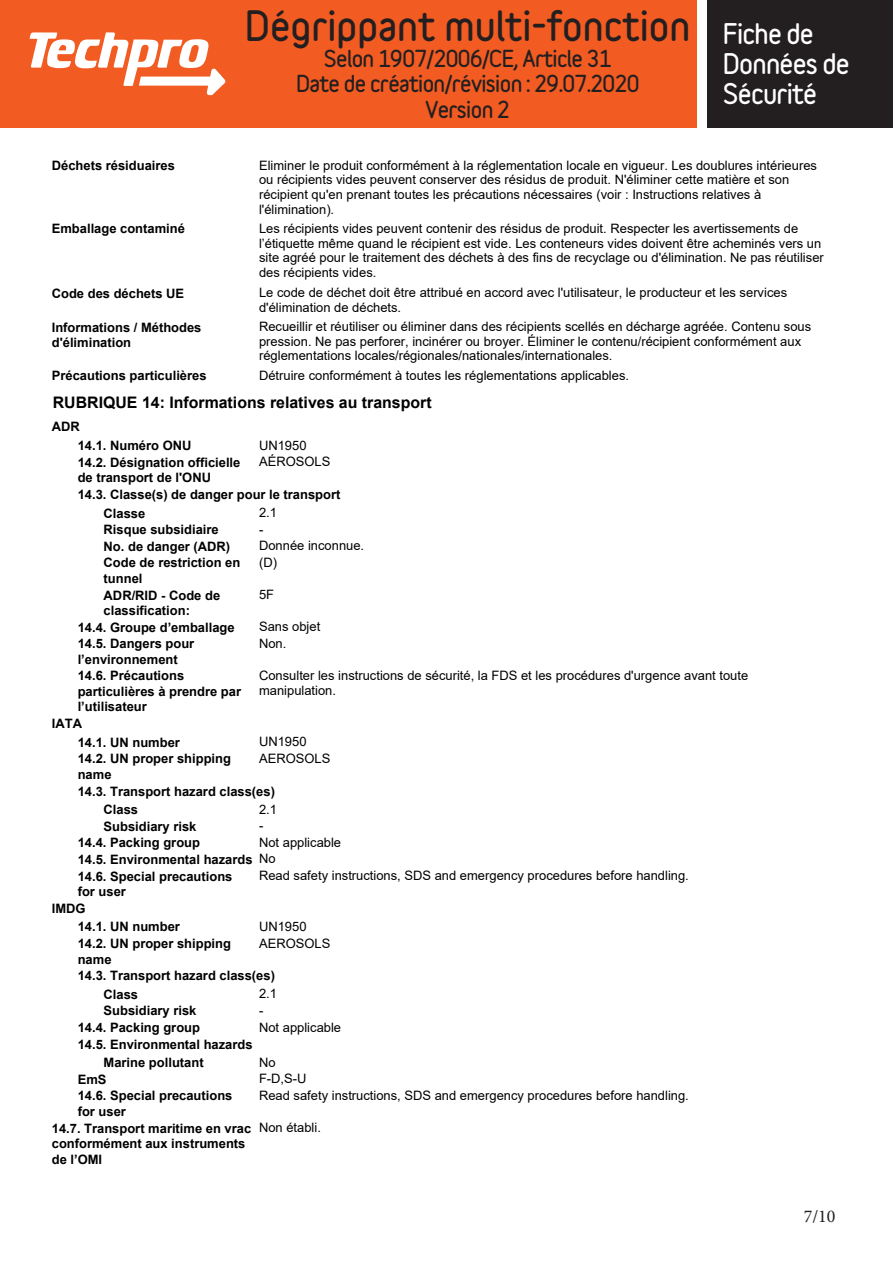
<style>
.page{position:relative;width:893px;height:1263px;background:#fff}
.page>*{position:absolute;margin:0;border:0;box-sizing:border-box;transform-origin:0 0}
.t1{font:900 37.5px "Variable";color:#231f20}
.t2{font:900 25.5px/30px "Variable";letter-spacing:-.03em;color:#fff}
.t3{font:900 21px/25.5px "Variable";letter-spacing:-.03em;color:#231f20;text-align:center}
.t4{font:18px "Minion Pro";color:#231f20}
.t5{font:700 15.9px "Arial";color:#000001}
.t6{font:12.9px/14.7px "Arial";color:#000001}
.t7{font:700 12.9px/16.6px "Arial";color:#000001}
.s1{font-weight:400}
</style>
<div class="page">
<div style="left:0;top:0;width:723px;height:128px;background:#f25b21"></div>
<div style="left:702px;top:0;width:191px;height:128px;background:#231f20"></div>
<div style="left:697px;top:0;width:10px;height:128px;background:#fff"></div>
<svg style="left:29px;top:32px;width:197px;height:63px"></svg>
<p class="t7" style="left:52px;top:158px;width:125px">Déchets résiduaires</p>
<p class="t7" style="left:52px;top:221px;width:135px">Emballage contaminé</p>
<h1 class="t1" style="left:245px;top:1px;width:447px">Dégrippant multi-fonction</h1>
<h3 class="t3" style="left:296px;top:45px;width:345px">Selon 1907/2006/CE, Article 31<br>Date de création/révision : 29.07.2020<br>Version 2</h3>
<h2 class="t2" style="left:723px;top:19px;width:128px">Fiche de<br>Données de<br>Sécurité</h2>
<p class="t6" style="left:259px;top:158px;width:559px">Eliminer le produit conformément à la réglementation locale en vigueur. Les doublures intérieures ou récipients vides peuvent conserver des résidus de produit. N'éliminer cette matière et son récipient qu'en prenant toutes les précautions nécessaires (voir : Instructions relatives à l'élimination).</p>
<p class="t6" style="left:259px;top:221px;width:566px">Les récipients vides peuvent contenir des résidus de produit. Respecter les avertissements de l’étiquette même quand le récipient est vide. Les conteneurs vides doivent être acheminés vers un site agréé pour le traitement des déchets à des fins de recyclage ou d'élimination. Ne pas réutiliser des récipients vides.</p>
<p class="t7" style="left:52px;top:285px;width:134px">Code des déchets UE</p>
<p class="t6" style="left:259px;top:285px;width:530px">Le code de déchet doit être attribué en accord avec l'utilisateur, le producteur et les services d'élimination de déchets.</p>
<p class="t6" style="left:259px;top:319px;width:554px">Recueillir et réutiliser ou éliminer dans des récipients scellés en décharge agréée. Contenu sous pression. Ne pas perforer, incinérer ou broyer. Éliminer le contenu/récipient conformément aux réglementations locales/régionales/nationales/internationales.</p>
<p class="t7" style="left:52px;top:319px;width:151px;line-height:15.6px">Informations / Méthodes d'élimination</p>
<p class="t7" style="left:52px;top:367px;width:156px">Précautions particulières</p>
<p class="t6" style="left:259px;top:368px;width:372px">Détruire conformément à toutes les réglementations applicables.</p>
<p class="t5" style="left:53px;top:391px;width:380px">RUBRIQUE 14: Informations relatives au transport</p>
<p class="t7" style="left:78px;top:418px;width:115px;line-height:18.8px;text-indent:-26px">ADR<br>14.1. Numéro ONU</p>
<p class="t6" style="left:259px;top:438px;width:49px">UN1950</p>
<p class="t7" style="left:78px;top:454px;width:164px">14.2. Désignation officielle</p>
<p class="t6" style="left:259px;top:454px;width:73px">AÉROSOLS</p>
<p class="t7" style="left:78px;top:470px;width:135px">de transport de l'ONU</p>
<p class="t7" style="left:104px;top:505px;width:43px">Classe</p>
<p class="t6" style="left:259px;top:505px;width:20px">2.1</p>
<p class="t7" style="left:78px;top:486px;width:264px">14.3. Classe(s) de danger pour le transport</p>
<p class="t7" style="left:104px;top:521px;width:117px">Risque subsidiaire</p>
<p class="t6" style="left:259px;top:522px;width:6px">-</p>
<p class="t7" style="left:104px;top:538px;width:128px">No. de danger (ADR)</p>
<p class="t6" style="left:259px;top:538px;width:107px">Donnée inconnue.</p>
<p class="t7" style="left:104px;top:555px;width:138px">Code de restriction en</p>
<p class="t6" style="left:259px;top:555px;width:19px">(D)</p>
<p class="t7" style="left:104px;top:570px;width:118px">tunnel<br>ADR/RID - Code de</p>
<p class="t6" style="left:259px;top:587px;width:17px">5F</p>
<p class="t7" style="left:78px;top:602px;width:158px;text-indent:26px">classification:<br>14.4. Groupe d’emballage</p>
<p class="t6" style="left:259px;top:619px;width:63px">Sans objet</p>
<p class="t7" style="left:78px;top:635px;width:118px">14.5. Dangers pour</p>
<p class="t6" style="left:259px;top:636px;width:29px">Non.</p>
<p class="t7" style="left:78px;top:651px;width:102px">l’environnement</p>
<p class="t6" style="left:259px;top:668px;width:491px">Consulter les instructions de sécurité, la FDS et les procédures d'urgence avant toute manipulation.</p>
<p class="t7" style="left:78px;top:668px;width:108px">14.6. Précautions</p>
<p class="t7" style="left:78px;top:683px;width:165px">particulières à prendre par</p>
<p class="t7" style="left:78px;top:699px;width:71px">l’utilisateur</p>
<p class="t7" style="left:52px;top:715px;width:32px">IATA</p>
<p class="t7" style="left:78px;top:734px;width:104px">14.1. UN number</p>
<p class="t6" style="left:259px;top:734px;width:49px">UN1950</p>
<p class="t7" style="left:78px;top:751px;width:155px">14.2. UN proper shipping</p>
<p class="t6" style="left:259px;top:751px;width:73px">AEROSOLS</p>
<p class="t7" style="left:78px;top:766px;width:35px">name</p>
<p class="t7" style="left:104px;top:801px;width:36px">Class</p>
<p class="t6" style="left:259px;top:802px;width:20px">2.1</p>
<p class="t7" style="left:78px;top:783px;width:199px">14.3. Transport hazard class(es)</p>
<p class="t7" style="left:104px;top:818px;width:94px">Subsidiary risk</p>
<p class="t6" style="left:259px;top:818px;width:6px">-</p>
<p class="t7" style="left:78px;top:835px;width:124px">14.4. Packing group</p>
<p class="t7" style="left:78px;top:834px;width:265px;text-indent:181px"><span class="s1">Not applicable<br></span>14.5. Environmental hazards <span class="s1">No<br></span>14.6. Special precautions</p>
<p class="t6" style="left:259px;top:868px;width:431px">Read safety instructions, SDS and emergency procedures before handling.</p>
<p class="t7" style="left:52px;top:883px;width:76px;text-indent:26px">for user<br>IMDG</p>
<p class="t7" style="left:78px;top:919px;width:104px">14.1. UN number</p>
<p class="t6" style="left:259px;top:919px;width:49px">UN1950</p>
<p class="t7" style="left:78px;top:935px;width:155px">14.2. UN proper shipping</p>
<p class="t6" style="left:259px;top:935px;width:73px">AEROSOLS</p>
<p class="t7" style="left:78px;top:951px;width:35px">name</p>
<p class="t7" style="left:104px;top:986px;width:36px">Class</p>
<p class="t6" style="left:259px;top:986px;width:20px">2.1</p>
<p class="t7" style="left:78px;top:967px;width:199px">14.3. Transport hazard class(es)</p>
<p class="t7" style="left:104px;top:1003px;width:94px">Subsidiary risk</p>
<p class="t6" style="left:259px;top:1003px;width:6px">-</p>
<p class="t7" style="left:78px;top:1019px;width:124px">14.4. Packing group</p>
<p class="t6" style="left:259px;top:1019px;width:84px">Not applicable</p>
<p class="t7" style="left:104px;top:1054px;width:102px">Marine pollutant</p>
<p class="t6" style="left:259px;top:1055px;width:18px">No</p>
<p class="t7" style="left:78px;top:1036px;width:176px">14.5. Environmental hazards</p>
<p class="t7" style="left:78px;top:1071px;width:30px">EmS</p>
<p class="t6" style="left:259px;top:1071px;width:49px">F-D,S-U</p>
<p class="t7" style="left:78px;top:1088px;width:156px">14.6. Special precautions</p>
<p class="t6" style="left:259px;top:1088px;width:431px">Read safety instructions, SDS and emergency procedures before handling.</p>
<p class="t7" style="left:52px;top:1103px;width:271px;line-height:15.9px;text-indent:26px">for user<br>14.7. Transport maritime en vrac <span class="s1">Non établi. </span>conformément aux instruments<br>de l’OMI</p>
<h3 class="t4" style="left:804px;top:1204px;width:33px">7/10</h3>
</div>
